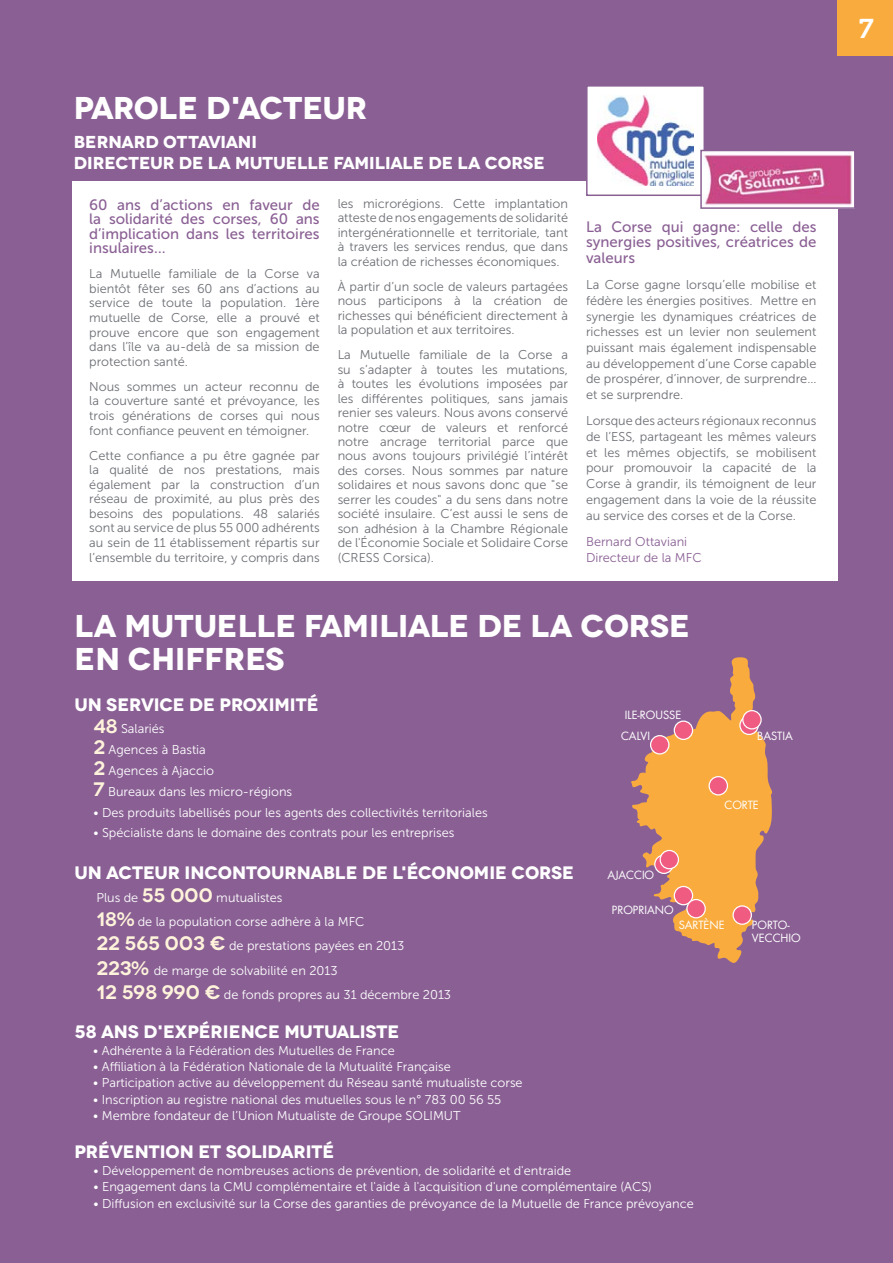
<style>
.page{position:relative;width:893px;height:1263px;background:#8a6094}
.page>*{position:absolute;margin:0;border:0;box-sizing:border-box;transform-origin:0 0}
.t1{font:700 31.5px/33px "Novecentowide";letter-spacing:-.005em;color:#fff}
.t2{font:27px "Museo 700";color:#fff}
.t3{font:700 18px "Novecentowide";letter-spacing:-.005em;color:#fff}
.t4{font:700 17.25px/21px "Novecentowide";letter-spacing:-.01em;color:#fff}
.t5{font:15px/14.5px "Museo Sans 500";color:#8a6094;text-align:justify}
.t6{font:12.75px/14.4px "Museo Sans 300";color:#6c6f75;text-align:justify}
.t7{font:12.75px/24.5px "Museo Sans 300";color:#fff}
.t8{font:12.75px/15.8px "Museo Sans 300";color:#8a6094}
.t9{font:11.1px/12.1px "Futura Com";color:#fff}
.s1{font-family:"Novecentowide";font-weight:600;font-size:19.5px;color:#fff4db}
</style>
<div class="page">
<div style="left:838px;top:0;width:55px;height:56px;background:#f9ac3d"></div>
<div style="left:72px;top:181px;width:766px;height:400px;background:#fff"></div>
<svg style="left:631px;top:657px;width:141px;height:306px"></svg>
<svg style="left:740px;top:716px;width:18px;height:18px"></svg>
<div style="left:739px;top:715px;width:20px;height:20px;border:1px solid #fff;border-radius:50%"></div>
<div style="left:743px;top:711px;width:18px;height:18px;background:#f05b81;border-radius:50%"></div>
<div style="left:742px;top:710px;width:20px;height:19px;border:1px solid #fff;border-radius:50%"></div>
<svg style="left:655px;top:855px;width:18px;height:18px"></svg>
<div style="left:654px;top:854px;width:20px;height:20px;border:1px solid #fff;border-radius:50%"></div>
<div style="left:660px;top:850px;width:18px;height:19px;background:#f05b81;border-radius:50%"></div>
<div style="left:660px;top:850px;width:19px;height:19px;border:1px solid #fff;border-radius:50%"></div>
<div style="left:674px;top:886px;width:19px;height:19px;background:#f05b81;border-radius:50%"></div>
<div style="left:674px;top:886px;width:19px;height:19px;border:1px solid #fff;border-radius:50%"></div>
<div style="left:687px;top:899px;width:18px;height:19px;background:#f05b81;border-radius:50%"></div>
<div style="left:686px;top:899px;width:20px;height:19px;border:1px solid #fff;border-radius:50%"></div>
<div style="left:733px;top:906px;width:18px;height:18px;background:#f05b81;border-radius:50%"></div>
<div style="left:732px;top:905px;width:20px;height:20px;border:1px solid #fff;border-radius:50%"></div>
<div style="left:709px;top:777px;width:18px;height:18px;background:#f05b81;border-radius:50%"></div>
<div style="left:708px;top:776px;width:20px;height:19px;border:1px solid #fff;border-radius:50%"></div>
<div style="left:674px;top:721px;width:19px;height:18px;background:#f05b81;border-radius:50%"></div>
<div style="left:674px;top:720px;width:19px;height:20px;border:1px solid #fff;border-radius:50%"></div>
<div style="left:651px;top:736px;width:18px;height:18px;background:#f05b81;border-radius:50%"></div>
<div style="left:650px;top:735px;width:19px;height:19px;border:1px solid #fff;border-radius:50%"></div>
<div style="left:587px;top:86px;width:117px;height:109px;background:#fff"></div>
<img style="left:597px;top:96px;width:97px;height:89px">
<div style="left:586px;top:85px;width:119px;height:111px;border:2px solid #8a6094"></div>
<img style="left:703px;top:153px;width:149px;height:53px">
<div style="left:700px;top:150px;width:155px;height:59px;border:2px solid #8a6094"></div>
<h1 class="t1" style="left:74px;top:91px;width:295px">PAROLE D'ACTEUR</h1>
<h3 class="t4" style="left:74px;top:131px;width:102px">BERNARD OTTA</h3>
<h3 class="t4" style="left:74px;top:131px;width:472px;text-indent:134px">VIANI<br>DIRECTEUR DE LA MUTUELLE FAMILIALE DE LA CORSE</h3>
<p class="t5" style="left:89px;top:197px;width:232px">60 ans d’actions en faveur de la solidarité des corses, 60 ans d’implication dans les territoires insulaires…</p>
<p class="t6" style="left:89px;top:267px;width:232px">La Mutuelle familiale de la Corse va bientôt fêter ses 60 ans d’actions au service de toute la population. 1ère mutuelle de Corse, elle a prouvé et prouve encore que son engagement dans l’île va au-delà de sa mission de protection santé.</p>
<p class="t6" style="left:89px;top:379px;width:232px">Nous sommes un acteur reconnu de la couverture santé et prévoyance, les trois générations de corses qui nous font confiance peuvent en témoigner.</p>
<p class="t6" style="left:89px;top:448px;width:232px">Cette confiance a pu être gagnée par la qualité de nos prestations, mais également par la construction d’un réseau de proximité, au plus près des besoins des populations. 48 salariés sont au service de plus 55 000 adhérents au sein de 11 établissement répartis sur l’ensemble du territoire, y compris dans</p>
<p class="t6" style="left:338px;top:196px;width:232px">les microrégions. Cette implantation atteste de nos engagements de solidarité intergénérationnelle et territoriale, tant à travers les services rendus, que dans la création de richesses économiques.</p>
<p class="t6" style="left:338px;top:279px;width:232px">À partir d’un socle de valeurs partagées nous participons à la création de richesses qui bénéficient directement à la population et aux territoires.</p>
<p class="t6" style="left:338px;top:348px;width:232px">La Mutuelle familiale de la Corse a su s’adapter à toutes les mutations, à toutes les évolutions imposées par les différentes politiques, sans jamais renier ses valeurs. Nous avons conservé notre cœur de valeurs et renforcé notre ancrage territorial parce que nous avons toujours privilégié l’intérêt des corses. Nous sommes par nature solidaires et nous savons donc que " se serrer les coudes" a du sens dans notre société insulaire. C’est aussi le sens de son adhésion à la Chambre Régionale de l'Économie Sociale et Solidaire Corse (CRESS Corsica).</p>
<p class="t5" style="left:586px;top:219px;width:232px;line-height:15.8px">La Corse qui gagne : celle des synergies positives, créatrices de valeurs</p>
<p class="t6" style="left:586px;top:277px;width:232px;line-height:15.8px">La Corse gagne lorsqu’elle mobilise et fédère les énergies positives. Mettre en synergie les dynamiques créatrices de richesses est un levier non seulement puissant mais également indispensable au développement d’une Corse capable de prospérer, d’innover, de surprendre… et se surprendre.</p>
<p class="t6" style="left:586px;top:413px;width:232px;line-height:15.8px">Lorsque des acteurs régionaux reconnus de l’ESS, partageant les mêmes valeurs et les mêmes objectifs, se mobilisent pour promouvoir la capacité de la Corse à grandir, ils témoignent de leur engagement dans la voie de la réussite au service des corses et de la Corse.</p>
<p class="t8" style="left:586px;top:534px;width:117px">Bernard Ottaviani<br>Directeur de la MFC</p>
<h1 class="t1" style="left:75px;top:610px;width:617px">LA MUTUELLE FAMILIALE DE LA CORSE<br>EN CHIFFRES</h1>
<h3 class="t3" style="left:75px;top:693px;width:234px">UN SERVICE DE PROXIMITÉ</h3>
<p class="t7" style="left:94px;top:718px;width:200px;line-height:21px"><span class="s1">48</span> Salariés<br><span class="s1">2</span> Agences à Bastia<br><span class="s1">2</span> Agences à Ajaccio<br><span class="s1">7</span> Bureaux dans les micro-régions</p>
<p class="t7" style="left:94px;top:800px;width:396px">• Des produits labellisés pour les agents des collectivités territoriales</p>
<p class="t7" style="left:94px;top:821px;width:363px">• Spécialiste dans le domaine des contrats pour les entreprises</p>
<h3 class="t3" style="left:75px;top:861px;width:501px">UN ACTEUR INCONTOURNABLE DE L'ÉCONOMIE CORSE</h3>
<p class="t9" style="left:625px;top:709px;width:58px">ILE-ROUSSE</p>
<p class="t9" style="left:621px;top:730px;width:30px">CALVI</p>
<p class="t9" style="left:607px;top:868px;width:48px">AJACCIO</p>
<p class="t9" style="left:757px;top:729px;width:37px">BASTIA</p>
<p class="t9" style="left:724px;top:798px;width:36px">CORTE</p>
<p class="t7" style="left:96px;top:885px;width:356px">Plus de <span class="s1">55 000</span> mutualistes<br><span class="s1">18%</span> de la population corse adhère à la MFC<br><span class="s1">22 565 003 €</span> de prestations payées en 2013<br><span class="s1">223%</span> de marge de solvabilité en 2013<br><span class="s1">12 598 990 €</span> de fonds propres au 31 décembre 2013</p>
<h3 class="t3" style="left:75px;top:1020px;width:327px">58 ANS D'EXPÉ RIENCE MUTUALISTE</h3>
<p class="t7" style="left:93px;top:1038px;width:303px">• Adhérente à la Fédération des Mutuelles de France</p>
<p class="t7" style="left:93px;top:1054px;width:359px">• Affiliation à la Fédération Nationale de la Mutualité Française</p>
<p class="t7" style="left:93px;top:1071px;width:431px">• Participation active au développement du Réseau santé mutualiste corse</p>
<p class="t7" style="left:93px;top:1087px;width:410px">• Inscription au registre national des mutuelles sous le n° 783 00 56 55</p>
<p class="t7" style="left:93px;top:1103px;width:369px">• Membre fondateur de l’Union Mutualiste de Groupe SOLIMUT</p>
<h3 class="t3" style="left:75px;top:1140px;width:249px">PRÉVENTION ET SOLIDARITÉ</h3>
<p class="t9" style="left:612px;top:904px;width:63px">PROPRIANO</p>
<p class="t9" style="left:679px;top:919px;width:48px">SARTÈNE</p>
<p class="t7" style="left:94px;top:1159px;width:479px">• Développement de nombreuses actions de prévention, de solidarité et d'entraide</p>
<p class="t7" style="left:94px;top:1175px;width:560px">• Engagement dans la CMU complémentaire et l'aide à l'acquisition d'une complémentaire (ACS)</p>
<p class="t7" style="left:94px;top:1191px;width:602px">• Diffusion en exclusivité sur la Corse des garanties de prévoyance de la Mutuelle de France prévoyance</p>
<p class="t9" style="left:752px;top:919px;width:50px">PORTO-<br>VECCHIO</p>
<h2 class="t2" style="left:859px;top:13px;width:16px">7</h2>
</div>
